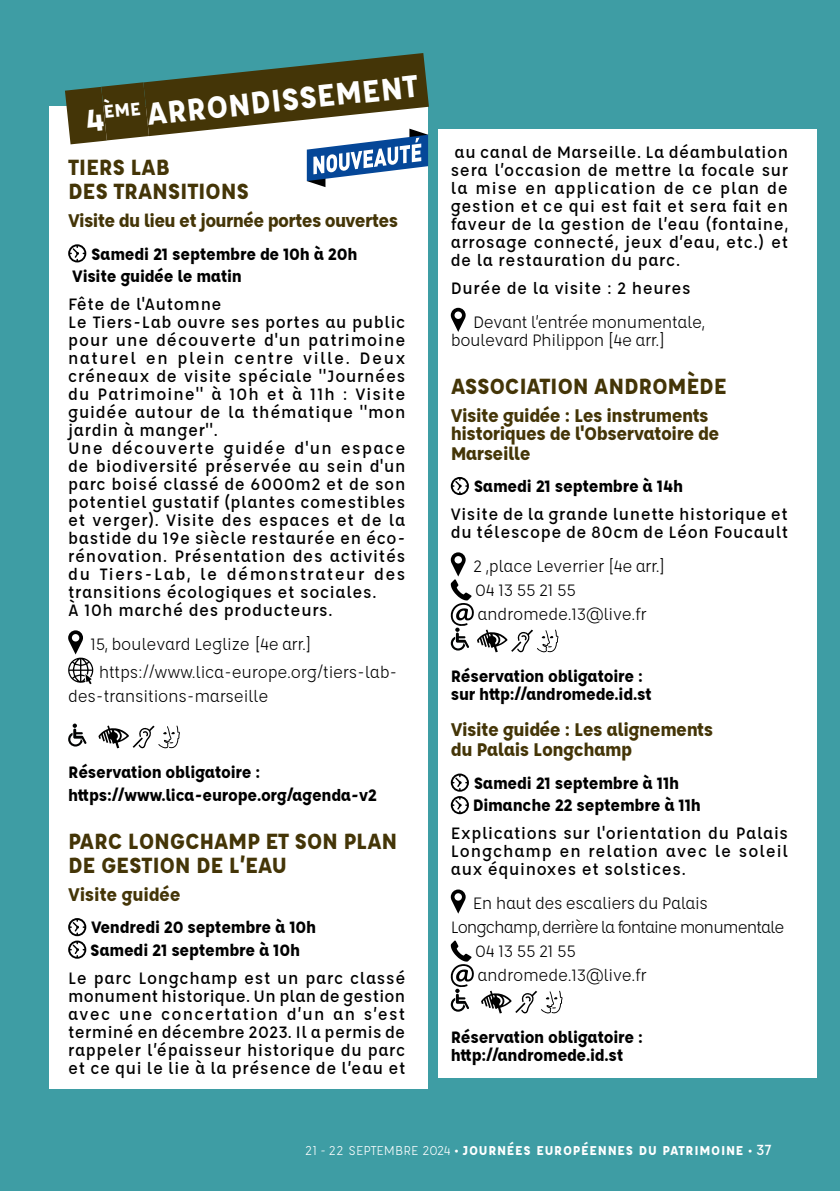
<style>
.page{position:relative;width:840px;height:1191px;background:#fff}
.page>*{position:absolute;margin:0;border:0;box-sizing:border-box;transform-origin:0 0}
.t1{font:700 34px "Affogato";color:#fff}
.t2{font:700 24px/24px "Affogato";letter-spacing:-.015em;color:#443507}
.t3{font:700 20px/18px "Affogato";letter-spacing:-.025em;color:#443507}
.t4{font:500 18px/18px "Affogato";letter-spacing:.035em;color:#000;text-align:justify}
.t5{font:700 18px/22.4px "Affogato";letter-spacing:-.015em;color:#000}
.t6{font:18px/24px "Affogato";letter-spacing:-.025em;color:#000}
.t7{font:18px "Affogato";letter-spacing:-.055em;color:#000}
.t8{font:700 14px "Affogato";letter-spacing:.05em;color:#fff}
.s1{font-weight:400}
.s2{font-weight:500;font-size:16px}
</style>
<div class="page">
<div style="left:0;top:0;width:839px;height:1191px;background:#3e9da4"></div>
<div style="left:438px;top:129px;width:378px;height:948px;background:#fff"></div>
<div style="left:50px;top:106px;width:378px;height:983px;background:#fff"></div>
<svg style="left:68px;top:244px;width:18px;height:18px"></svg>
<svg style="left:68px;top:630px;width:25px;height:54px"></svg>
<svg style="left:68px;top:723px;width:18px;height:23px"></svg>
<svg style="left:98px;top:725px;width:82px;height:23px"></svg>
<svg style="left:68px;top:918px;width:18px;height:40px"></svg>
<svg style="left:450px;top:308px;width:15px;height:24px"></svg>
<svg style="left:450px;top:477px;width:18px;height:18px"></svg>
<svg style="left:450px;top:552px;width:108px;height:100px"></svg>
<svg style="left:450px;top:773px;width:18px;height:41px"></svg>
<svg style="left:450px;top:889px;width:15px;height:24px"></svg>
<svg style="left:450px;top:940px;width:23px;height:71px"></svg>
<svg style="left:481px;top:990px;width:81px;height:23px"></svg>
<svg style="left:49px;top:88px;width:38px;height:89px"></svg>
<svg style="left:87px;top:53px;width:342px;height:90px"></svg>
<svg style="left:306px;top:126px;width:122px;height:61px"></svg>
<h1 class="t1" style="left:83px;top:99px;width:336px;rotate:-6deg">4<sup>ÈME</sup> ARRONDISSEMENT</h1>
<h2 class="t2" style="left:68px;top:155px;width:182px">TIERS LAB<br>DES TRANSITIONS</h2>
<p class="t3" style="left:68px;top:211px;width:331px">Visite du lieu et journée portes ouvertes</p>
<p class="t5" style="left:72px;top:242px;width:286px;text-indent:19px">Samedi 21 septembre de 10h à 20h<br>Visite guidée le matin</p>
<p class="t4" style="left:68px;top:295px;width:338px;text-align:left">Fête de l'Automne<br>Le Tiers-Lab ouvre ses portes au public pour une découverte d'un patrimoine naturel en plein centre ville. Deux créneaux de visite spéciale "Journées du Patrimoine" à 10h et à 11h : Visite guidée autour de la thématique "mon jardin à manger".<br>Une découverte guidée d'un espace de biodiversité préservée au sein d'un parc boisé classé de 6000m2 et de son potentiel gustatif (plantes comestibles et verger). Visite des espaces et de la bastide du 19e siècle restaurée en éco&shy;rénovation. Présentation des activités du Tiers-Lab, le démonstrateur des transitions écologiques et sociales.<br>À 10h marché des producteurs.</p>
<p class="t6" style="left:99px;top:630px;width:300px;line-height:28px;text-indent:-8px">15, boulevard Leglize [4e arr.] https://www.lica-europe.org/tiers-lab-</p>
<p class="t6" style="left:68px;top:684px;width:202px">des-transitions-marseille</p>
<p class="t5" style="left:68px;top:761px;width:310px">Réservation obligatoire : https://www.lica-europe.org/agenda-v2</p>
<h2 class="t2" style="left:68px;top:828px;width:330px">PARC LONGCHAMP ET SON PLAN<br>DE GESTION DE L’EAU</h2>
<p class="t3" style="left:68px;top:885px;width:114px">Visite guidée</p>
<p class="t5" style="left:90px;top:916px;width:227px">Vendredi 20 septembre à 10h<br>Samedi 21 septembre à 10h</p>
<p class="t4" style="left:68px;top:968px;width:338px">Le parc Longchamp est un parc classé monument historique. Un plan de gestion avec une concertation d’un an s’est terminé en décembre 2023. Il a permis de rappeler l’épaisseur historique du parc et ce qui le lie à la présence de l’eau et</p>
<p class="t4" style="left:450px;top:142px;width:338px">au canal de Marseille. La déambulation sera l’occasion de mettre la focale sur la mise en application de ce plan de gestion et ce qui est fait et sera fait en faveur de la gestion de l’eau (fontaine, arrosage connecté, jeux d’eau, etc.) et de la restauration du parc.</p>
<p class="t4" style="left:450px;top:278px;width:241px">Durée de la visite : 2 heures</p>
<p class="t6" style="left:450px;top:313px;width:256px;line-height:18px;text-indent:22px">Devant l’entrée monumentale, boulevard Philippon [4e arr.]</p>
<h2 class="t2" style="left:450px;top:373px;width:277px">ASSOCIATION ANDROMÈDE</h2>
<p class="t3" style="left:450px;top:406px;width:270px">Visite guidée : Les instruments historiques de l'Observatoire de</p>
<p class="t3" style="left:450px;top:444px;width:81px">Marseille</p>
<p class="t5" style="left:473px;top:475px;width:211px">Samedi 21 septembre à 14h</p>
<p class="t4" style="left:450px;top:505px;width:338px">Visite de la grande lunette historique et du télescope de 80cm de Léon Foucault</p>
<p class="t6" style="left:473px;top:554px;width:194px">2 ,place Leverrier [4e arr.]<br>04 13 55 21 55 andromede.13@live.fr</p>
<p class="t5" style="left:450px;top:667px;width:203px;line-height:18px">Réservation obligatoire : sur http://andromede.id.st</p>
<p class="t3" style="left:450px;top:719px;width:264px;line-height:20px">Visite guidée : Les alignements du Palais Longchamp</p>
<p class="t5" style="left:472px;top:771px;width:230px">Samedi 21 septembre à 11h<br>Dimanche 22 septembre à 11h</p>
<p class="t4" style="left:450px;top:824px;width:338px">Explications sur l'orientation du Palais Longchamp en relation avec le soleil aux équinoxes et solstices.</p>
<p class="t6" style="left:472px;top:891px;width:236px">En haut des escaliers du Palais</p>
<p class="t7" style="left:450px;top:916px;width:335px">Longchamp, derrière la fontaine monumentale</p>
<p class="t6" style="left:475px;top:939px;width:102px">04 13 55 21 55</p>
<p class="t6" style="left:477px;top:963px;width:171px">andromede.13@live.fr</p>
<p class="t5" style="left:450px;top:1028px;width:193px;line-height:18px">Réservation obligatoire : http://andromede.id.st</p>
<p class="t8" style="left:305px;top:1141px;width:467px"><span class="s1">21 - 22 SEPTEMBRE 2024</span> • JOURNÉES EUROPÉENNES DU PATRIMOINE • <span class="s2">37</span></p>
</div>
